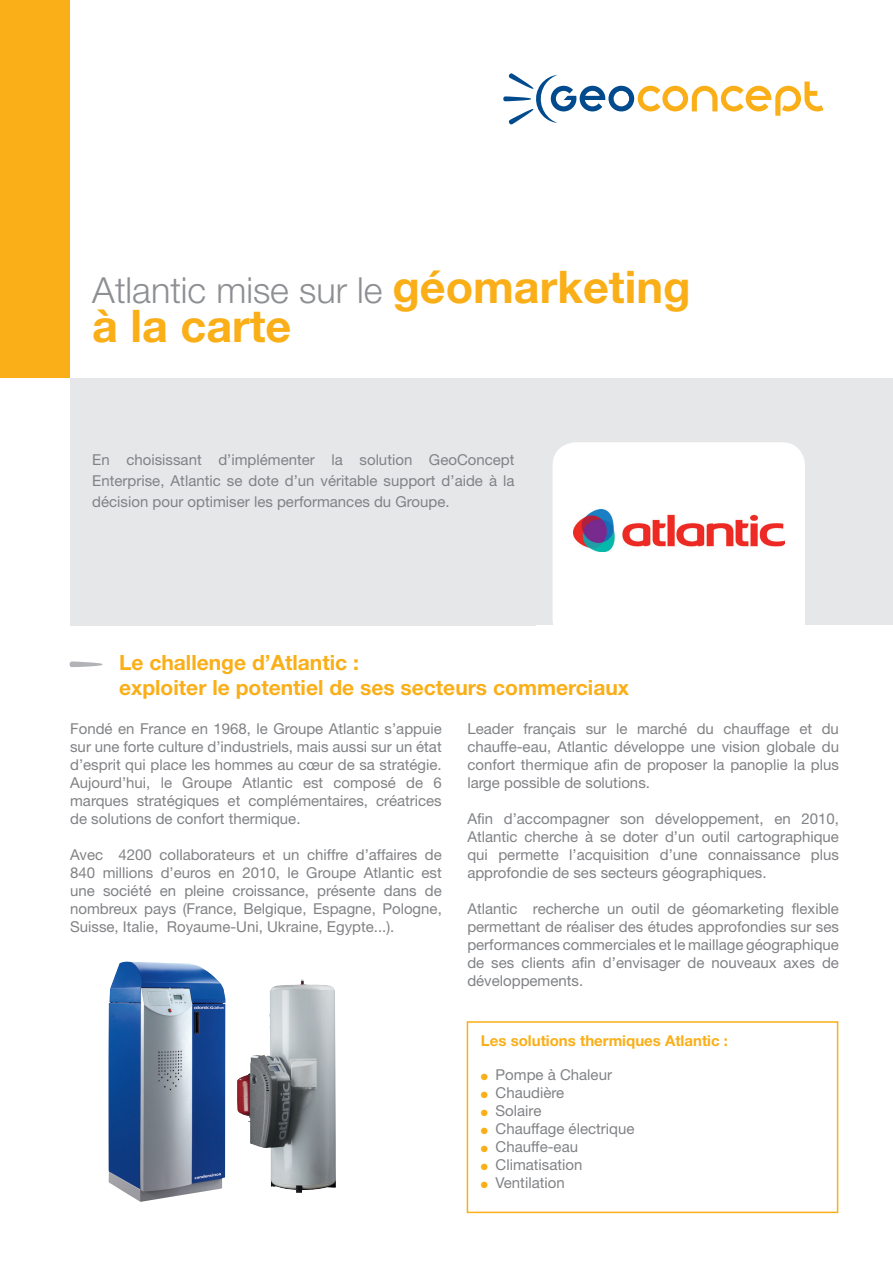
<style>
.page{position:relative;width:893px;height:1263px;background:#fff}
.page>*{position:absolute;margin:0;border:0;box-sizing:border-box;transform-origin:0 0}
.t1{font:700 45px "Helvetica Neue LT Std";color:#faaf18}
.t2{font:300 36px "Helvetica Neue LT Std";color:#8d8f92}
.t3{font:700 21px "Helvetica Neue LT Std";color:#faaf18}
.t4{font:15px/18px "Helvetica Neue LT Std";color:#808285;text-align:justify}
.t5{font:700 15px "Helvetica Neue LT Std";color:#faaf18}
.s1{font-weight:700;font-size:45px;color:#faaf18}
.s2{color:#faaf18}
</style>
<div class="page">
<div style="left:503px;top:96px;width:28px;height:5px;background:#004a8d;border-radius:2px"></div>
<svg style="left:508px;top:73px;width:315px;height:51px"></svg>
<div style="left:0;top:0;width:69px;height:377px;background:#faaf18"></div>
<div style="left:70px;top:378px;width:823px;height:247px;background:#e6e7e9"></div>
<svg style="left:69px;top:661px;width:34px;height:6px"></svg>
<div style="left:555px;top:444px;width:248px;height:197px;background:#fff;border-radius:21px"></div>
<img style="left:573px;top:509px;width:211px;height:43px">
<div style="left:553px;top:442px;width:252px;height:201px;border:4px solid #fff;border-radius:21px"></div>
<div style="left:536px;top:625px;width:357px;height:43px;background:#fff"></div>
<div style="left:467px;top:1021px;width:371px;height:192px;border:2px solid #faaf18"></div>
<img style="left:108px;top:961px;width:118px;height:241px">
<img style="left:237px;top:979px;width:99px;height:214px">
<p class="t2" style="left:92px;top:268px;width:600px">Atlantic mise sur le <span class="s1">géomarketing</span></p>
<p class="t1" style="left:92px;top:298px;width:201px">à la carte</p>
<p class="t4" style="left:92px;top:448px;width:424px;line-height:21px">En choisissant d’implémenter la solution GeoConcept Enterprise, Atlantic se dote d’un véritable support d’aide à la décision pour optimiser les performances du Groupe.</p>
<p class="t3" style="left:119px;top:649px;width:241px">Le challenge d’Atlantic :</p>
<p class="t3" style="left:119px;top:675px;width:512px">exploiter le potentiel de ses secteurs commerciaux</p>
<p class="t4" style="left:70px;top:719px;width:373px">Fondé en France en 1968, le Groupe Atlantic s’appuie sur une forte culture d’industriels, mais aussi sur un état d’esprit qui place les hommes au cœur de sa stratégie.<br>Aujourd’hui, le Groupe Atlantic est composé de 6 marques stratégiques et complémentaires, créatrices de solutions de confort thermique.</p>
<p class="t4" style="left:70px;top:845px;width:373px">Avec 4200 collaborateurs et un chiffre d’affaires de 840 millions d’euros en 2010, le Groupe Atlantic est une société en pleine croissance, présente dans de nombreux pays (France, Belgique, Espagne, Pologne, Suisse, Italie, Royaume-Uni, Ukraine, Egypte...).</p>
<p class="t4" style="left:467px;top:719px;width:373px">Leader français sur le marché du chauffage et du chauffe-eau, Atlantic développe une vision globale du confort thermique afin de proposer la panoplie la plus large possible de solutions.</p>
<p class="t4" style="left:467px;top:809px;width:373px">Afin d’accompagner son développement, en 2010, Atlantic cherche à se doter d’un outil cartographique qui permette l’acquisition d’une connaissance plus approfondie de ses secteurs géographiques.</p>
<p class="t4" style="left:467px;top:899px;width:373px">Atlantic recherche un outil de géomarketing flexible permettant de réaliser des études approfondies sur ses performances commerciales et le maillage géographique de ses clients afin d’envisager de nouveaux axes de développements.</p>
<p class="t5" style="left:481px;top:1031px;width:249px">Les solutions thermiques Atlantic :</p>
<p class="t4" style="left:481px;top:1066px;width:133px"><span class="s2">●</span> Pompe à Chaleur</p>
<p class="t4" style="left:481px;top:1084px;width:85px"><span class="s2">●</span> Chaudière</p>
<p class="t4" style="left:481px;top:1102px;width:62px"><span class="s2">●</span> Solaire</p>
<p class="t4" style="left:481px;top:1120px;width:155px"><span class="s2">●</span> Chauffage électrique</p>
<p class="t4" style="left:481px;top:1138px;width:99px"><span class="s2">●</span> Chauffe-eau</p>
<p class="t4" style="left:481px;top:1156px;width:103px"><span class="s2">●</span> Climatisation</p>
<p class="t4" style="left:481px;top:1174px;width:85px"><span class="s2">●</span> Ventilation</p>
</div>
